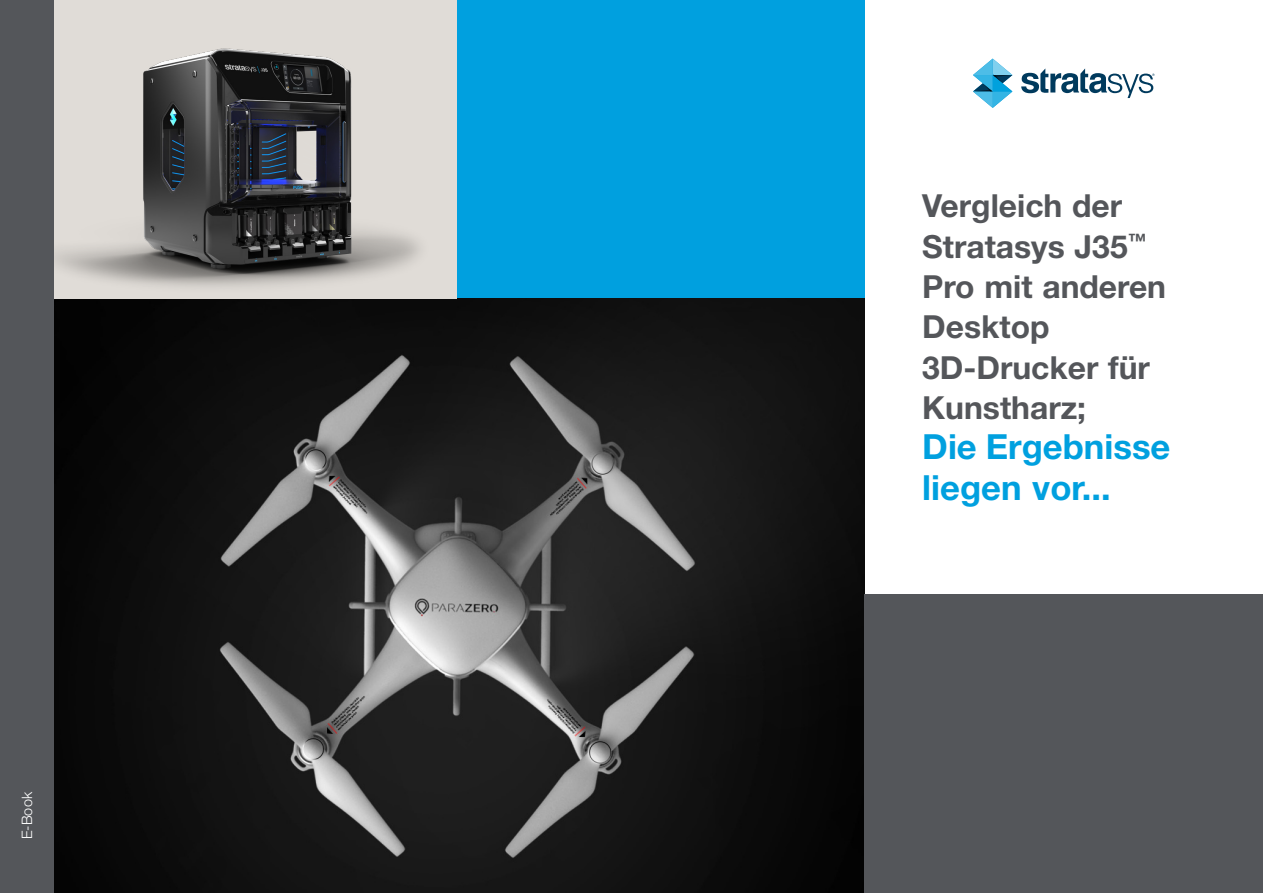
<style>
.page{position:relative;width:1263px;height:893px;background:#fff}
.page>*{position:absolute;margin:0;border:0;box-sizing:border-box;transform-origin:0 0}
.t1{font:700 34.65px/40.3px "Helvetica Neue LT Std";color:#00a0df}
.t2{font:700 31.8px/40.3px "Helvetica Neue LT Std";color:#54565a}
.t3{font:300 14.4px "Helvetica Neue LT Std";color:#fff}
</style>
<div class="page">
<div style="left:0;top:0;width:54px;height:893px;background:#54565a"></div>
<svg style="left:973px;top:59px;width:39px;height:49px"></svg>
<svg style="left:1021px;top:68px;width:133px;height:30px"></svg>
<div style="left:457px;top:0;width:407px;height:299px;background:#00a0df"></div>
<img style="left:54px;top:299px;width:810px;height:594px">
<img style="left:54px;top:0;width:403px;height:299px">
<div style="left:864px;top:594px;width:399px;height:299px;background:#54565a"></div>
<p class="t3" style="left:18px;top:839px;width:49px;rotate:-90deg">E-Book</p>
<p class="t2" style="left:922px;top:185px;width:245px">Vergleich der<br>Stratasys J35<sup>™<br></sup>Pro mit anderen<br>Desktop<br>3D-Drucker für<br>Kunstharz;</p>
<p class="t1" style="left:922px;top:426px;width:250px">Die Ergebnisse liegen vor...</p>
</div>
